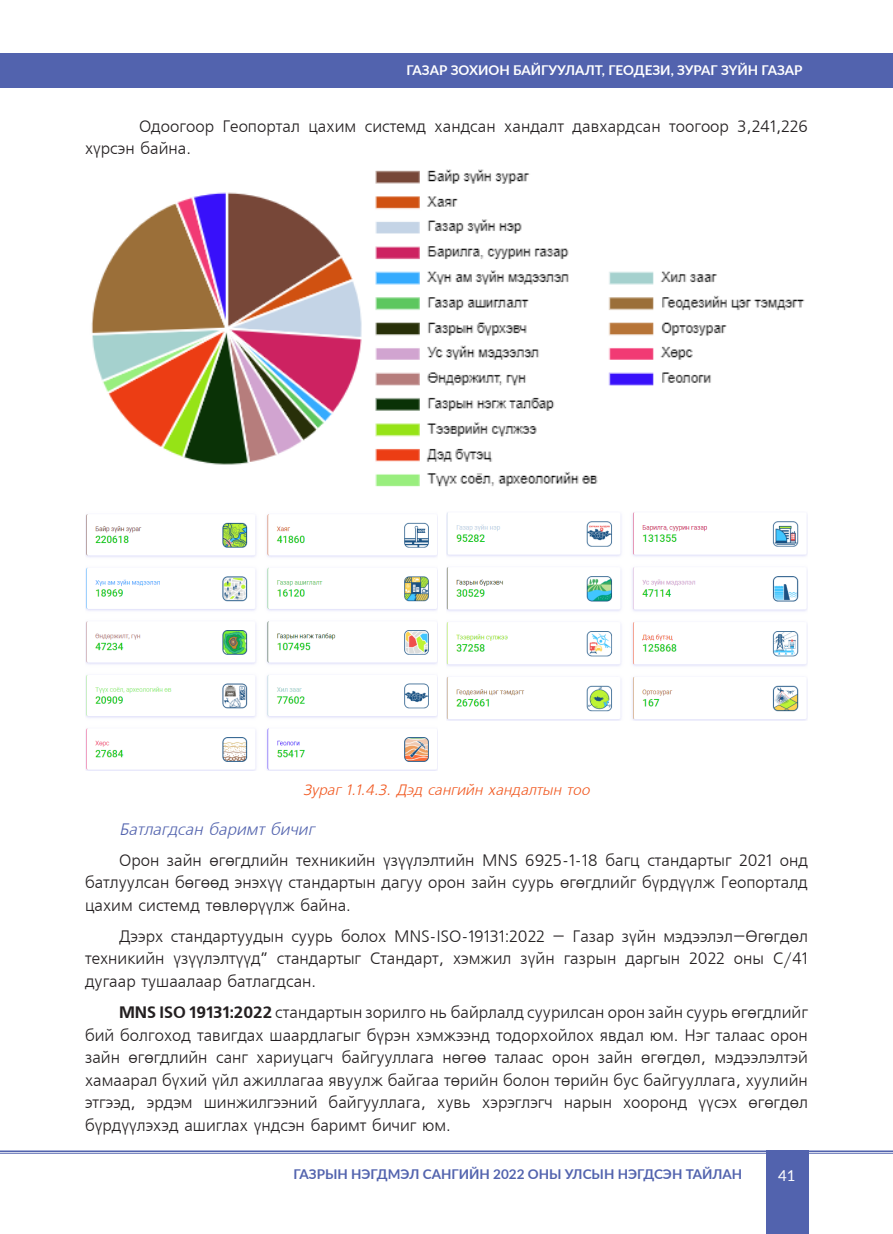
<style>
.page{position:relative;width:893px;height:1234px;background:#fff}
.page>*{position:absolute;margin:0;border:0;box-sizing:border-box;transform-origin:0 0}
.t1{font:16.5px/22.5px "Mogul Freeset";color:#231f20;text-align:justify}
.t2{font:italic 16.5px "Mogul Freeset";color:#5263ae}
.t3{font:italic 15px "Mogul Freeset";color:#f15921}
.t4{font:15px "Lato";color:#fff}
.t5{font:700 13.5px "Lato";color:#5263ae}
.t6{font:700 13.5px "Lato";color:#fff}
.s1{font-weight:700}
</style>
<div class="page">
<div style="left:1px;top:53px;width:892px;height:35px;background:#5263ae"></div>
<hr style="left:0;top:1150px;width:893px;height:1px;background:#5263ae">
<hr style="left:0;top:1152px;width:893px;height:1px;background:#5263ae">
<div style="left:766px;top:1150px;width:42px;height:83px;background:#5263ae"></div>
<img style="left:91px;top:169px;width:714px;height:318px">
<img style="left:85px;top:514px;width:353px;height:256px">
<img style="left:447px;top:512px;width:361px;height:208px">
<p class="t6" style="left:406px;top:60px;width:398px">ГАЗАР ЗОХИОН БАЙГУУЛАЛТ, ГЕОДЕЗИ, ЗУРАГ ЗҮЙН ГАЗАР</p>
<p class="t1" style="left:85px;top:116px;width:724px;text-indent:54px">Одоогоор Геопортал цахим системд хандсан хандалт давхардсан тоогоор 3,241,226 хүрсэн байна.</p>
<p class="t3" style="left:303px;top:782px;width:287px">Зураг 1.1.4.3. Дэд сангийн хандалтын тоо</p>
<p class="t2" style="left:119px;top:820px;width:197px">Батлагдсан баримт бичиг</p>
<p class="t1" style="left:85px;top:849px;width:724px;text-indent:34px">Орон зайн өгөгдлийн техникийн үзүүлэлтийн MNS 6925-1-18 багц стандартыг 2021 онд батлуулсан бөгөөд энэхүү стандартын дагуу орон зайн суурь өгөгдлийг бүрдүүлж Геопорталд цахим системд төвлөрүүлж байна.</p>
<p class="t1" style="left:85px;top:925px;width:724px;text-indent:34px">Дээрх стандартуудын суурь болох MNS-ISO-19131:2022 – Газар зүйн мэдээлэл–Өгөгдөл техникийн үзүүлэлтүүд” стандартыг Стандарт, хэмжил зүйн газрын даргын 2022 оны С/41 дугаар тушаалаар батлагдсан.</p>
<p class="t1" style="left:85px;top:1001px;width:724px;text-indent:34px"><span class="s1">MNS ISO 19131:2022</span> стандартын зорилго нь байрлалд суурилсан орон зайн суурь өгөгдлийг бий болгоход тавигдах шаардлагыг бүрэн хэмжээнд тодорхойлох явдал юм. Нэг талаас орон зайн өгөгдлийн санг хариуцагч байгууллага нөгөө талаас орон зайн өгөгдөл, мэдээлэлтэй хамаарал бүхий үйл ажиллагаа явуулж байгаа төрийн болон төрийн бус байгууллага, хуулийн этгээд, эрдэм шинжилгээний байгууллага, хувь хэрэглэгч нарын хооронд үүсэх өгөгдөл бүрдүүлэхэд ашиглах үндсэн баримт бичиг юм.</p>
<p class="t5" style="left:293px;top:1164px;width:450px">ГАЗРЫН НЭГДМЭЛ САНГИЙН 2022 ОНЫ УЛСЫН НЭГДСЭН ТАЙЛАН</p>
<p class="t4" style="left:778px;top:1163px;width:19px">41</p>
</div>
